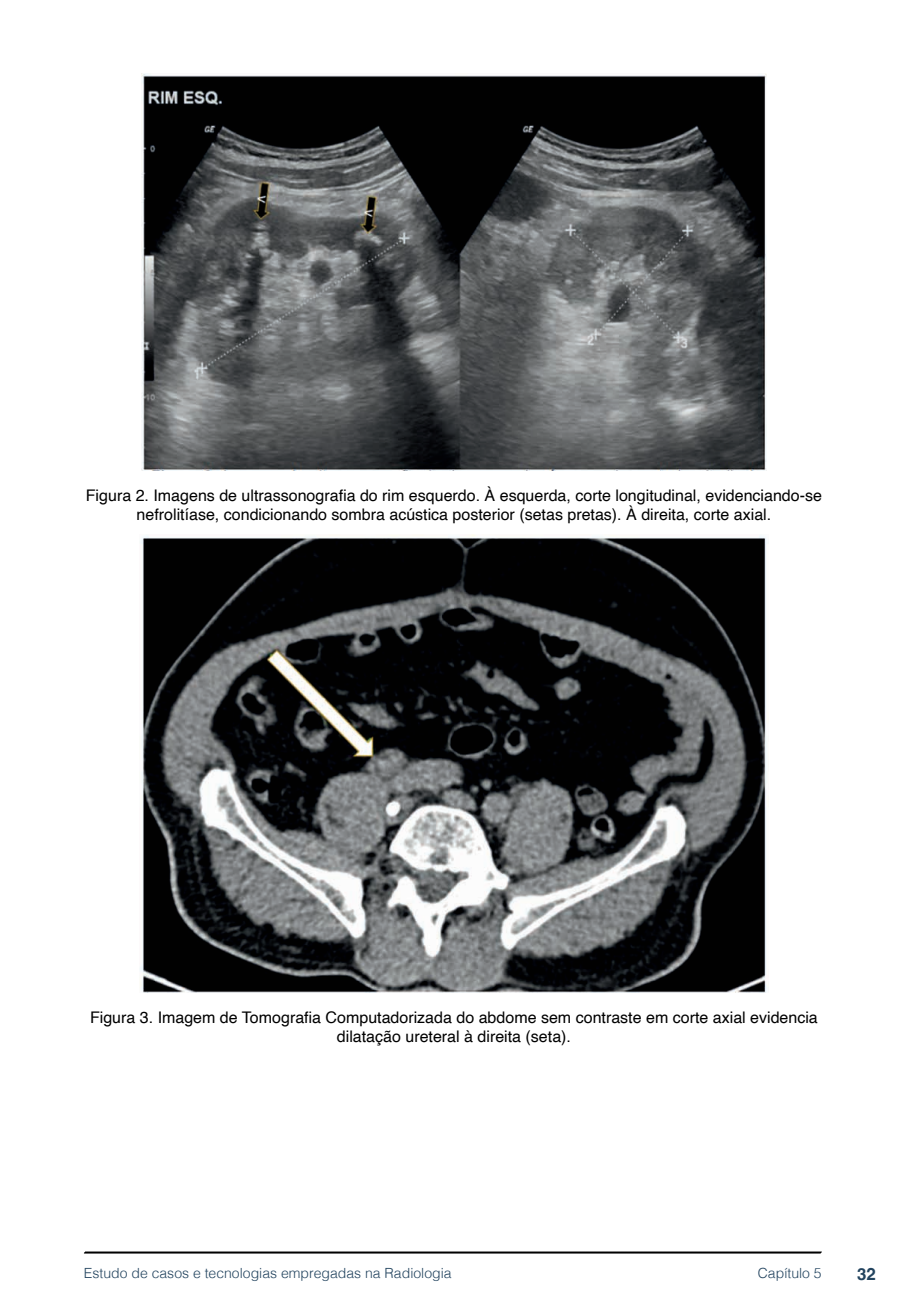
<style>
.page{position:relative;width:908px;height:1304px;background:#fff}
.page>*{position:absolute;margin:0;border:0;box-sizing:border-box;transform-origin:0 0}
.t1{font:700 16.8px "Helvetica";color:#23445f}
.t2{font:16px/19.2px "Helvetica";color:#000;text-align:center}
.t3{font:300 14px "Helvetica";color:#23445f}
</style>
<div class="page">
<svg style="left:84px;top:1251px;width:737px;height:3px;background:#515151"></svg>
<img style="left:142px;top:74px;width:623px;height:397px">
<img style="left:140px;top:535px;width:627px;height:458px">
<p class="t2" style="left:86px;top:486px;width:737px">Figura 2. Imagens de ultrassonografia do rim esquerdo. À esquerda, corte longitudinal, evidenciando-se nefrolitíase, condicionando sombra acústica posterior (setas pretas). À direita, corte axial.</p>
<p class="t2" style="left:90px;top:1008px;width:729px">Figura 3. Imagem de Tomografia Computadorizada do abdome sem contraste em corte axial evidencia dilatação ureteral à direita (seta).</p>
<p class="t3" style="left:84px;top:1261px;width:369px">Estudo de casos e tecnologias empregadas na Radiologia</p>
<p class="t3" style="left:757px;top:1261px;width:65px">Capítulo 5</p>
<p class="t1" style="left:856px;top:1264px;width:20px">32</p>
</div>
